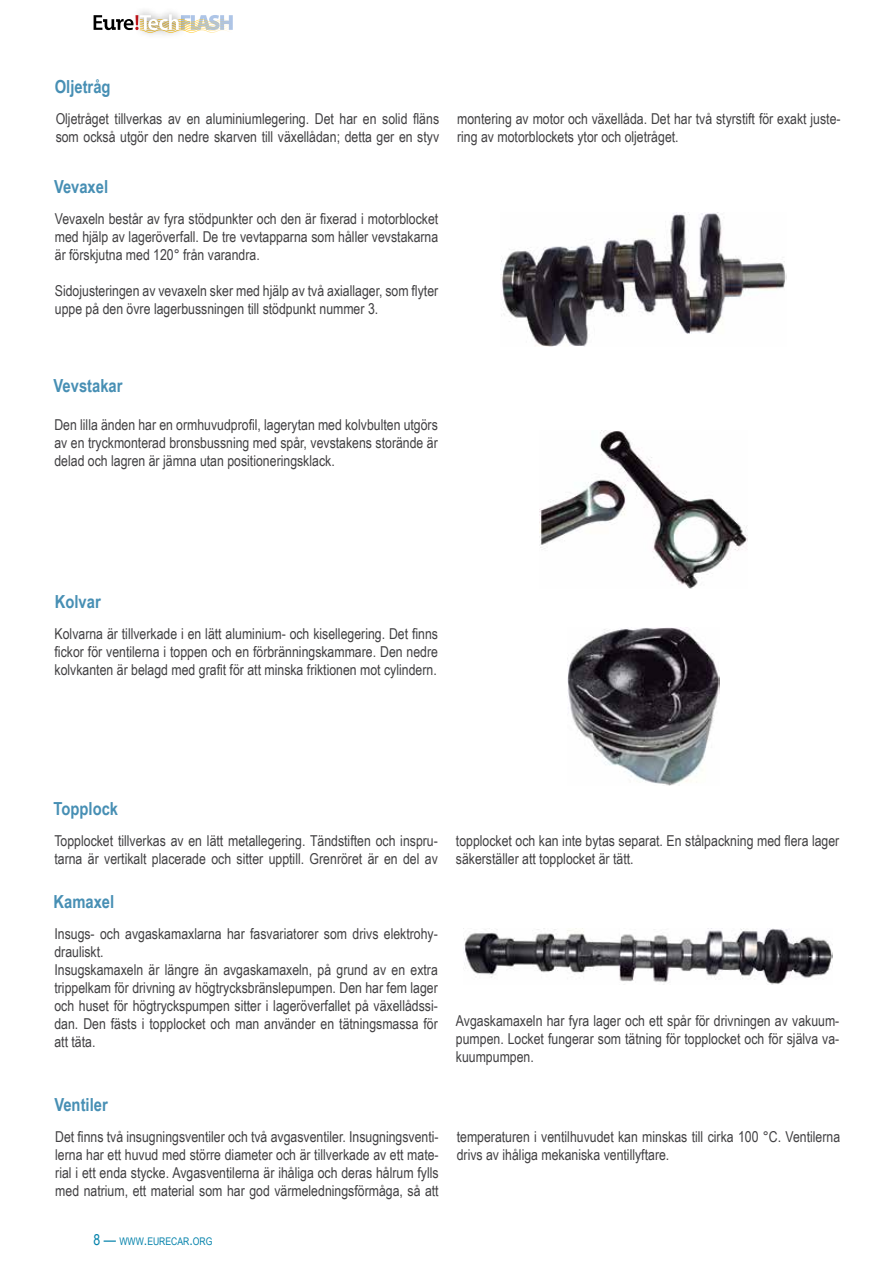
<style>
.page{position:relative;width:893px;height:1263px;background:#fff}
.page>*{position:absolute;margin:0;border:0;box-sizing:border-box;transform-origin:0 0}
.t1{font:700 18px "Arial Narrow";color:#478fb4}
.t2{font:15px/18px "Arial Narrow";color:#414042}
.t3{font:10.5px "Arial Narrow";color:#0482ab}
.s1{font-size:15px}
</style>
<div class="page">
<svg style="left:94px;top:14px;width:139px;height:19px"></svg>
<img style="left:500px;top:213px;width:287px;height:133px">
<img style="left:540px;top:430px;width:207px;height:158px">
<img style="left:568px;top:628px;width:151px;height:158px">
<img style="left:464px;top:928px;width:368px;height:56px">
<p class="t1" style="left:55px;top:73px;width:57px">Oljetråg</p>
<p class="t2" style="left:56px;top:109px;width:385px">Oljetråget tillverkas av en aluminiumlegering. Det har en solid fläns som också utgör den nedre skarven till växellådan; detta ger en styv</p>
<p class="t2" style="left:457px;top:109px;width:385px">montering av motor och växellåda. Det har två styrstift för exakt juste&shy;ring av motorblockets ytor och oljetråget.</p>
<p class="t1" style="left:54px;top:173px;width:56px">Vevaxel</p>
<p class="t2" style="left:55px;top:209px;width:385px;text-align:justify">Vevaxeln består av fyra stödpunkter och den är fixerad i motorblocket med hjälp av lageröverfall. De tre vevtapparna som håller vevstakarna är förskjutna med 120° från varandra.</p>
<p class="t2" style="left:55px;top:281px;width:385px">Sidojusteringen av vevaxeln sker med hjälp av två axiallager, som flyter uppe på den övre lagerbussningen till stödpunkt nummer 3.</p>
<p class="t1" style="left:54px;top:372px;width:70px">Vevstakar</p>
<p class="t2" style="left:54px;top:415px;width:385px;text-align:justify">Den lilla änden har en ormhuvudprofil, lagerytan med kolvbulten utgörs av en tryckmonterad bronsbussning med spår, vevstakens storände är delad och lagren är jämna utan positioneringsklack.</p>
<p class="t1" style="left:55px;top:588px;width:47px">Kolvar</p>
<p class="t2" style="left:55px;top:624px;width:385px;text-align:justify">Kolvarna är tillverkade i en lätt aluminium- och kisellegering. Det finns fickor för ventilerna i toppen och en förbränningskammare. Den nedre kolvkanten är belagd med grafit för att minska friktionen mot cylindern.</p>
<p class="t1" style="left:54px;top:795px;width:66px">Topplock</p>
<p class="t2" style="left:54px;top:831px;width:385px">Topplocket tillverkas av en lätt metallegering. Tändstiften och inspru&shy;tarna är vertikalt placerade och sitter upptill. Grenröret är en del av</p>
<p class="t2" style="left:456px;top:831px;width:385px">topplocket och kan inte bytas separat. En stålpackning med flera lager säkerställer att topplocket är tätt.</p>
<p class="t1" style="left:54px;top:888px;width:62px">Kamaxel</p>
<p class="t2" style="left:54px;top:924px;width:385px">Insugs- och avgaskamaxlarna har fasvariatorer som drivs elektrohy&shy;drauliskt.<br>Insugskamaxeln är längre än avgaskamaxeln, på grund av en extra trippelkam för drivning av högtrycksbränslepumpen. Den har fem lager och huset för högtryckspumpen sitter i lageröverfallet på växellådssi&shy;dan. Den fästs i topplocket och man använder en tätningsmassa för att täta.</p>
<p class="t2" style="left:456px;top:1011px;width:385px;text-align:justify">Avgaskamaxeln har fyra lager och ett spår för drivningen av vakuum&shy;pumpen. Locket fungerar som tätning för topplocket och för själva va&shy;kuumpumpen.</p>
<p class="t1" style="left:54px;top:1091px;width:55px">Ventiler</p>
<p class="t2" style="left:55px;top:1127px;width:385px;text-align:justify">Det finns två insugningsventiler och två avgasventiler. Insugningsventi&shy;lerna har ett huvud med större diameter och är tillverkade av ett mate&shy;rial i ett enda stycke. Avgasventilerna är ihåliga och deras hålrum fylls med natrium, ett material som har god värmeledningsförmåga, så att</p>
<p class="t2" style="left:457px;top:1127px;width:385px">temperaturen i ventilhuvudet kan minskas till cirka 100 °C. Ventilerna drivs av ihåliga mekaniska ventillyftare.</p>
<p class="t3" style="left:94px;top:1233px;width:120px"><span class="s1">8 —</span> WWW<span class="s1">.</span>EURECAR<span class="s1">.</span>ORG</p>
</div>
